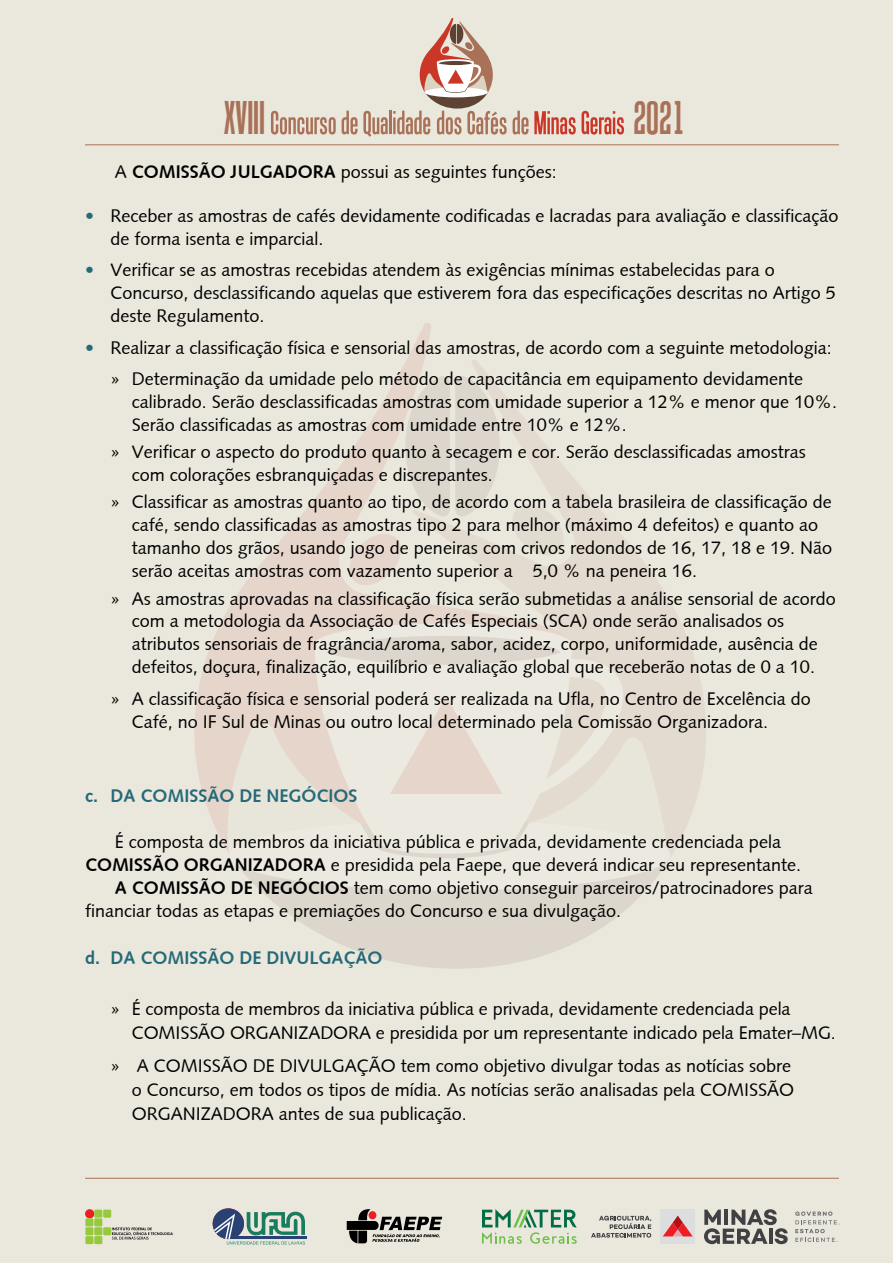
<style>
.page{position:relative;width:893px;height:1263px;background:#eae7dd}
.page>*{position:absolute;margin:0;border:0;box-sizing:border-box;transform-origin:0 0}
.t1{font:45.9px "Tandelle";color:#a97258}
.t2{font:18px/23px "Syntax Roman";color:#000}
.t3{font:700 18px "Syntax";color:#246a78}
.s1{font-family:"Syntax";font-weight:700}
.s2{font-family:"Syntax";font-weight:700;color:#246a78}
</style>
<div class="page">
<svg style="left:513px;top:111px;width:15px;height:24px"></svg>
<svg style="left:534px;top:111px;width:42px;height:24px"></svg>
<svg style="left:582px;top:111px;width:42px;height:24px"></svg>
<svg style="left:271px;top:111px;width:65px;height:23px"></svg>
<svg style="left:342px;top:19px;width:165px;height:118px"></svg>
<svg style="left:194px;top:323px;width:237px;height:519px"></svg>
<svg style="left:346px;top:530px;width:58px;height:59px"></svg>
<svg style="left:411px;top:358px;width:295px;height:499px"></svg>
<svg style="left:405px;top:375px;width:95px;height:143px"></svg>
<svg style="left:260px;top:890px;width:386px;height:79px;fill:#dcd6cc"></svg>
<svg style="left:223px;top:624px;width:447px;height:266px"></svg>
<hr style="left:85px;top:145px;width:754px;height:1px;background:#a87358">
<hr style="left:85px;top:1178px;width:754px;height:1px;background:#a87358">
<svg style="left:85px;top:1209px;width:88px;height:35px"></svg>
<svg style="left:347px;top:1209px;width:95px;height:34px"></svg>
<svg style="left:213px;top:1208px;width:94px;height:36px"></svg>
<div style="left:661px;top:1209px;width:34px;height:35px;background:#dcddde"></div>
<svg style="left:663px;top:1215px;width:30px;height:21px"></svg>
<svg style="left:704px;top:1209px;width:84px;height:35px"></svg>
<svg style="left:795px;top:1211px;width:45px;height:31px"></svg>
<svg style="left:591px;top:1216px;width:60px;height:21px"></svg>
<svg style="left:482px;top:1209px;width:95px;height:35px"></svg>
<h1 class="t1" style="left:224px;top:92px;width:43px">XVIII</h1>
<h1 class="t1" style="left:633px;top:92px;width:53px">2021</h1>
<p class="t2" style="left:115px;top:161px;width:444px">A <span class="s1">COMISSÃO JULGADORA</span> possui as seguintes funções:</p>
<p class="t2" style="left:111px;top:204px;width:730px;text-indent:-26px"><span class="s2">•</span> Receber as amostras de cafés devidamente codificadas e lacradas para avaliação e classificação de forma isenta e imparcial.</p>
<p class="t2" style="left:111px;top:259px;width:727px;text-indent:-26px"><span class="s2">•</span> Verificar se as amostras recebidas atendem às exigências mínimas estabelecidas para o<br>Concurso, desclassificando aquelas que estiverem fora das especificações descritas no Artigo 5 deste Regulamento.</p>
<p class="t2" style="left:85px;top:332px;width:748px;line-height:31.5px;text-align:center"><span class="s2">•</span> Realizar a classificação física e sensorial das amostras, de acordo com a seguinte metodologia: » Determinação da umidade pelo método de capacitância em equipamento devidamente</p>
<p class="t2" style="left:132px;top:390px;width:707px">calibrado. Serão desclassificadas amostras com umidade superior a 12% e menor que 10%.<br>Serão classificadas as amostras com umidade entre 10% e 12%.</p>
<p class="t2" style="left:132px;top:441px;width:676px;text-indent:-21px">» Verificar o aspecto do produto quanto à secagem e cor. Serão desclassificadas amostras com colorações esbranquiçadas e discrepantes.</p>
<p class="t2" style="left:132px;top:491px;width:702px;text-indent:-21px">» Classificar as amostras quanto ao tipo, de acordo com a tabela brasileira de classificação de café, sendo classificadas as amostras tipo 2 para melhor (máximo 4 defeitos) e quanto ao tamanho dos grãos, usando jogo de peneiras com crivos redondos de 16, 17, 18 e 19. Não serão aceitas amostras com vazamento superior a 5,0 % na peneira 16.</p>
<p class="t2" style="left:132px;top:587px;width:706px;text-indent:-21px">» As amostras aprovadas na classificação física serão submetidas a análise sensorial de acordo com a metodologia da Associação de Cafés Especiais (SCA) onde serão analisados os atributos sensoriais de fragrância/aroma, sabor, acidez, corpo, uniformidade, ausência de defeitos, doçura, finalização, equilíbrio e avaliação global que receberão notas de 0 a 10.</p>
<p class="t2" style="left:132px;top:687px;width:681px;text-indent:-21px">» A classificação física e sensorial poderá ser realizada na Ufla, no Centro de Excelência do<br>Café, no IF Sul de Minas ou outro local determinado pela Comissão Organizadora.</p>
<p class="t3" style="left:85px;top:786px;width:274px">c. DA COMISSÃO DE NEGÓCIOS</p>
<p class="t2" style="left:115px;top:830px;width:668px">É composta de membros da iniciativa pública e privada, devidamente credenciada pela</p>
<p class="t2" style="left:85px;top:853px;width:718px"><span class="s1">COMISSÃO ORGANIZADORA</span> e presidida pela Faepe, que deverá indicar seu representante.</p>
<p class="t2" style="left:115px;top:876px;width:700px"><span class="s1">A COMISSÃO DE NEGÓCIOS</span> tem como objetivo conseguir parceiros/patrocinadores para</p>
<p class="t2" style="left:85px;top:899px;width:538px">financiar todas as etapas e premiações do Concurso e sua divulgação.</p>
<p class="t3" style="left:85px;top:947px;width:299px">d. DA COMISSÃO DE DIVULGAÇÃO</p>
<p class="t2" style="left:132px;top:997px;width:706px;line-height:24px;text-indent:-21px">» É composta de membros da iniciativa pública e privada, devidamente credenciada pela<br>COMISSÃO ORGANIZADORA e presidida por um representante indicado pela Emater–MG.</p>
<p class="t2" style="left:132px;top:1053px;width:664px;line-height:24px;text-indent:-21px">» A COMISSÃO DE DIVULGAÇÃO tem como objetivo divulgar todas as notícias sobre o Concurso, em todos os tipos de mídia. As notícias serão analisadas pela COMISSÃO<br>ORGANIZADORA antes de sua publicação.</p>
</div>
